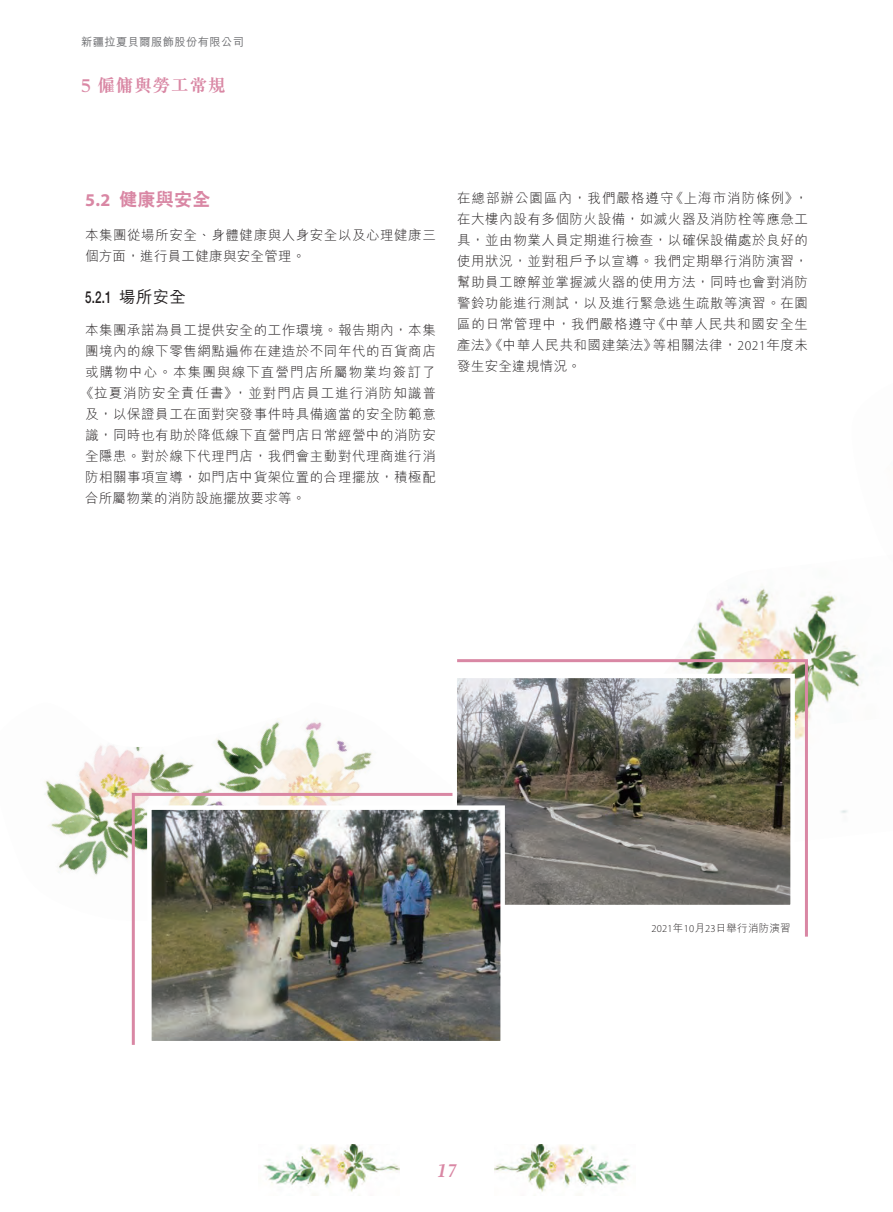
<style>
.page{position:relative;width:893px;height:1212px;background:#fff}
.page>*{position:absolute;margin:0;border:0;box-sizing:border-box;transform-origin:0 0}
.t1{font:700 18px "M Sung HK";letter-spacing:.025em;color:#d987a4}
.t2{font:800 18px "C Hei 2 HK";letter-spacing:.02em;color:#d987a4}
.t3{font:700 18px "Myriad Pro";color:#d987a4}
.t4{font:italic 700 18px "Berling LT Std";color:#d987a4}
.t5{font:500 16.5px "Helvetica Neue LT Std";color:#231f20;scale:.7 1}
.t6{font:300 13.5px/21px "M Hei HK";letter-spacing:.04em;color:#231f20}
.t7{font:300 13.5px "M Hei HK";letter-spacing:.075em;color:#231f20}
.t8{font:500 11.25px "M Hei HK";letter-spacing:.035em;color:#6c6d70}
.t9{font:300 10.5px "M Hei HK";letter-spacing:.02em;color:#231f20}
.s1{font-family:"Berling LT Std"}
.s2{font-family:"M Hei HK"}
.s3{font-family:"Myriad Pro"}
</style>
<div class="page">
<img style="left:494px;top:1144px;width:136px;height:48px">
<img style="left:264px;top:1144px;width:136px;height:48px">
<img style="left:44px;top:720px;width:328px;height:155px">
<img style="left:688px;top:588px;width:174px;height:225px">
<svg style="left:130px;top:791px;width:322px;height:254px"></svg>
<svg style="left:457px;top:658px;width:352px;height:279px"></svg>
<img style="left:152px;top:810px;width:348px;height:230px">
<div style="left:147px;top:805px;width:358px;height:240px;border:4px solid #fff"></div>
<p class="t8" style="left:81px;top:34px;width:164px">新疆拉夏貝爾服飾股份有限公司</p>
<h1 class="t1" style="left:81px;top:73px;width:146px"><span class="s1">5</span> 僱傭與勞工常規</h1>
<h1 class="t2" style="left:119px;top:188px;width:93px">健康與安全</h1>
<h1 class="t3" style="left:85px;top:188px;width:27px">5.2</h1>
<p class="t6" style="left:85px;top:224px;width:352px">本集團從場所安全、身體健康與人身安全以及心理健康三個方面，進行員工健康與安全管理。</p>
<p class="t5" style="left:85px;top:287px;width:146px">5.2.1 <span class="s2">場所安全</span></p>
<p class="t6" style="left:85px;top:319px;width:352px;text-align:right">本集團承諾為員工提供安全的工作環境。報告期內，本集團境內的線下零售網點遍佈在建造於不同年代的百貨商店或購物中心。本集團與線下直營門店所屬物業均簽訂了，並對門店員工進行消防知識普</p>
<p class="t6" style="left:85px;top:382px;width:352px;text-indent:-5px">《拉夏消防安全責任書》<br>及，以保證員工在面對突發事件時具備適當的安全防範意識，同時也有助於降低線下直營門店日常經營中的消防安全隱患。對於線下代理門店，我們會主動對代理商進行消防相關事項宣導，如門店中貨架位置的合理擺放，積極配合所屬物業的消防設施擺放要求等。</p>
<p class="t7" style="left:457px;top:189px;width:218px">在總部辦公園區內，我們嚴格遵守</p>
<p class="t6" style="left:457px;top:208px;width:352px">在大樓內設有多個防火設備，如滅火器及消防栓等應急工</p>
<p class="t6" style="left:457px;top:229px;width:352px">具，並由物業人員定期進行檢查，以確保設備處於良好的</p>
<p class="t6" style="left:457px;top:250px;width:352px">使用狀況，並對租戶予以宣導。我們定期舉行消防演習，</p>
<p class="t6" style="left:457px;top:271px;width:352px">幫助員工瞭解並掌握滅火器的使用方法，同時也會對消防</p>
<p class="t6" style="left:457px;top:292px;width:352px">警鈴功能進行測試，以及進行緊急逃生疏散等演習。在園</p>
<p class="t6" style="left:652px;top:313px;width:157px">《中華人民共和國安全生</p>
<p class="t7" style="left:670px;top:189px;width:129px">《上海市消防條例《</p>
<p class="t6" style="left:794px;top:187px;width:15px">，</p>
<p class="t6" style="left:653px;top:313px;width:157px;text-indent:-196px">區的日常管理中，我們嚴格遵守<br>等相關法律，<span class="s3">2021</span>年度未</p>
<p class="t6" style="left:457px;top:334px;width:201px">產法》《中華人民共和國建築法》發生安全違規情況。</p>
<p class="t9" style="left:651px;top:921px;width:141px"><span class="s3">2021</span>年<span class="s3">10</span>月<span class="s3">23</span>日舉行消防演習</p>
<h1 class="t4" style="left:436px;top:1160px;width:22px">17</h1>
</div>
